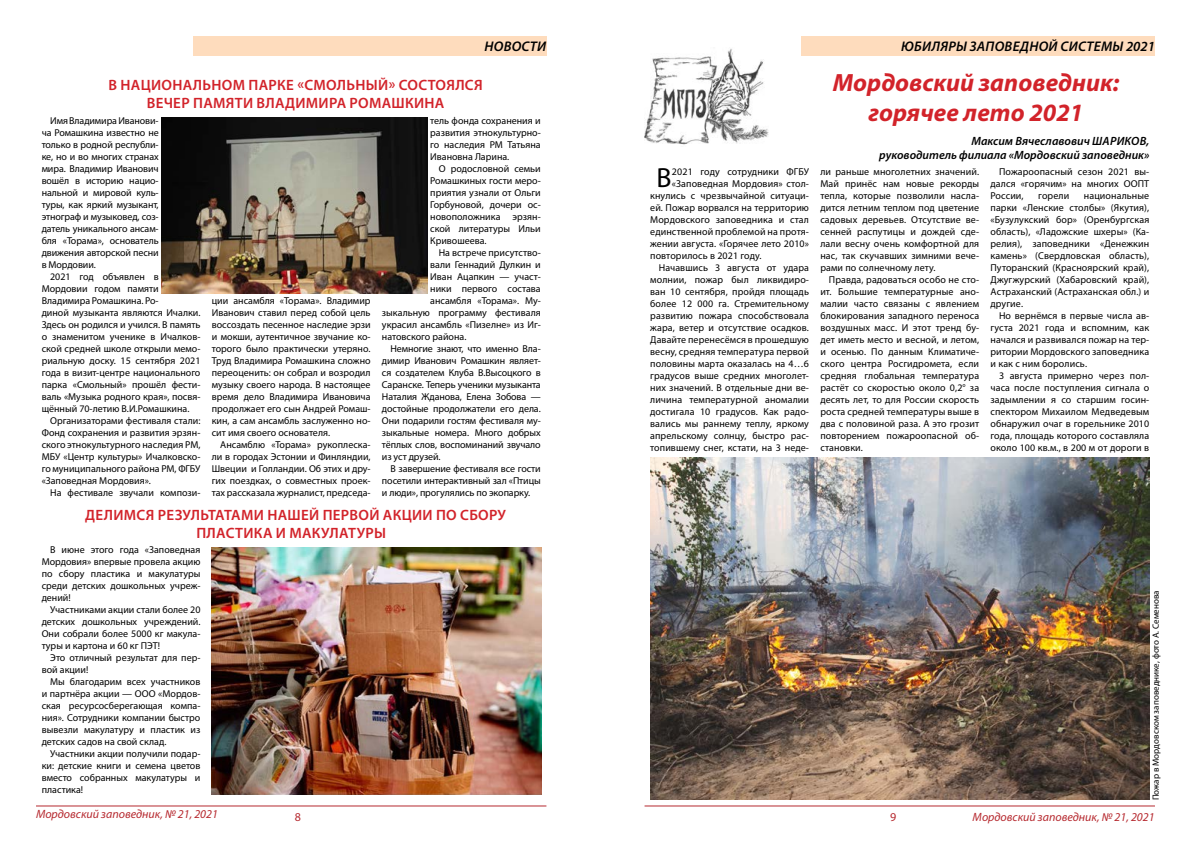
<style>
.page{position:relative;width:1191px;height:842px;background:#fff}
.page>*{position:absolute;margin:0;border:0;box-sizing:border-box;transform-origin:0 0}
.t1{font:27.8px "Myriad Pro";color:#000}
.t2{font:italic 700 25px/30px "Myriad Pro";color:#d2232a;text-align:center}
.t3{font:600 15px/18px "Myriad Pro";letter-spacing:.02em;color:#d2232a;text-align:center}
.t4{font:italic 600 14px "Myriad Pro";letter-spacing:.02em;color:#000}
.t5{font:italic 600 12px/14.4px "Myriad Pro";color:#000;text-align:right}
.t6{font:italic 12px "Myriad Pro";color:#b6292f}
.t7{font:12px "Myriad Pro";color:#b6292f}
.t8{font:10px/12px "Myriad Pro";color:#000;text-align:justify}
.t9{font:9px "Myriad Pro";color:#000}
</style>
<div class="page">
<hr style="left:36px;top:805px;width:510px;height:1px;background:#b6292f">
<hr style="left:644px;top:805px;width:511px;height:1px;background:#b6292f">
<div style="left:193px;top:36px;width:353px;height:20px;background:#fedcbd"></div>
<img style="left:161px;top:118px;width:266px;height:175px">
<img style="left:212px;top:547px;width:329px;height:248px">
<div style="left:802px;top:36px;width:353px;height:20px;background:#fedcbd"></div>
<img style="left:644px;top:49px;width:124px;height:96px">
<img style="left:650px;top:457px;width:499px;height:343px">
<h3 class="t4" style="left:484px;top:37px;width:63px">НОВОСТИ</h3>
<h3 class="t3" style="left:108px;top:76px;width:376px">В НАЦИОНАЛЬНОМ ПАРКЕ «СМОЛЬНЫЙ» СОСТОЯЛСЯ<br>ВЕЧЕР ПАМЯТИ ВЛАДИМИРА РОМАШКИНА</h3>
<p class="t8" style="left:42px;top:114px;width:118px;text-indent:8px">Имя Владимира Иванови&shy;ча Ромашкина известно не только в родной республи&shy;ке, но и во многих странах мира. Владимир Иванович вошёл в историю нацио&shy;нальной и мировой куль&shy;туры, как яркий музыкант, этнограф и музыковед, соз&shy;датель уникального ансам&shy;бля «Торама», основатель движения авторской песни в Мордовии.</p>
<p class="t8" style="left:42px;top:270px;width:160px;text-align:left;text-indent:8px">2021 год объявлен в<br>Мордовии годом памяти<br>Владимира Ромашкина. Ро-<br>диной музыканта являются Ичалки.<br>Здесь он родился и учился. В память о знаменитом ученике в Ичалков&shy;ской средней школе открыли мемо&shy;риальную доску. 15 сентября 2021 года в визит-центре национального парка «Смольный» прошёл фести&shy;валь «Музыка родного края», посвя&shy;щённый 70-летию В.И.Ромашкина.</p>
<p class="t8" style="left:42px;top:414px;width:160px;text-indent:8px">Организаторами фестиваля стали:<br>Фонд сохранения и развития эрзян&shy;ского этнокультурного наследия РМ, МБУ «Центр культуры» Ичалковско&shy;го муниципального района РМ, ФГБУ «Заповедная Мордовия».</p>
<p class="t8" style="left:50px;top:486px;width:152px">На фестивале звучали компози-</p>
<p class="t8" style="left:212px;top:294px;width:160px">ции ансамбля «Торама». Владимир Иванович ставил перед собой цель воссоздать песенное наследие эрзи и мокши, аутентичное звучание ко&shy;торого было практически утеряно.<br>Труд Владимира Ромашкина сложно переоценить: он собрал и возродил музыку своего народа. В настоящее время дело Владимира Ивановича продолжает его сын Андрей Ромаш&shy;кин, а сам ансамбль заслуженно но&shy;сит имя своего основателя.</p>
<p class="t8" style="left:212px;top:438px;width:160px;text-indent:9px">Ансамблю «Торама» рукоплеска&shy;ли в городах Эстонии и Финляндии, Швеции и Голландии. Об этих и дру&shy;гих поездках, о совместных проек&shy;тах рассказала журналист, председа-</p>
<p class="t8" style="left:430px;top:114px;width:112px">тель фонда сохранения и развития этнокультурно&shy;го наследия РМ Татьяна Ивановна Ларина.</p>
<p class="t8" style="left:430px;top:162px;width:112px;text-indent:8px">О родословной семьи Ромашкиных гости меро&shy;приятия узнали от Ольги Горбуновой, дочери ос&shy;новоположника эрзян&shy;ской литературы Ильи Кривошеева.</p>
<p class="t8" style="left:439px;top:246px;width:103px">На встрече присутство-</p>
<p class="t8" style="left:430px;top:258px;width:112px">вали Геннадий Дулкин и</p>
<p class="t8" style="left:430px;top:270px;width:112px">Иван Ацапкин — участ-</p>
<p class="t8" style="left:430px;top:282px;width:112px">ники первого состава</p>
<p class="t8" style="left:430px;top:294px;width:112px">ансамбля «Торама». Му-</p>
<p class="t8" style="left:382px;top:306px;width:160px">зыкальную программу фестиваля</p>
<p class="t8" style="left:382px;top:318px;width:160px">украсил ансамбль «Пизелне» из Иг-</p>
<p class="t8" style="left:382px;top:330px;width:86px">натовского района.</p>
<p class="t8" style="left:390px;top:342px;width:152px">Немногие знают, что именно Вла-</p>
<p class="t8" style="left:382px;top:354px;width:160px">димир Иванович Ромашкин являет-</p>
<p class="t8" style="left:382px;top:366px;width:160px">ся создателем Клуба В.Высоцкого в</p>
<p class="t8" style="left:382px;top:378px;width:160px">Саранске. Теперь ученики музыканта</p>
<p class="t8" style="left:382px;top:390px;width:160px">Наталия Жданова, Елена Зобова —</p>
<p class="t8" style="left:382px;top:402px;width:160px">достойные продолжатели его дела.</p>
<p class="t8" style="left:382px;top:414px;width:160px">Они подарили гостям фестиваля му-</p>
<p class="t8" style="left:382px;top:426px;width:160px">зыкальные номера. Много добрых</p>
<p class="t8" style="left:382px;top:438px;width:160px">тёплых слов, воспоминаний звучало</p>
<p class="t8" style="left:382px;top:450px;width:60px">из уст друзей.</p>
<p class="t8" style="left:390px;top:462px;width:152px">В завершение фестиваля все гости</p>
<p class="t8" style="left:382px;top:474px;width:160px">посетили интерактивный зал «Птицы</p>
<p class="t8" style="left:382px;top:486px;width:150px">и люди», прогулялись по экопарку.</p>
<h3 class="t3" style="left:85px;top:505px;width:422px">ДЕЛИМСЯ РЕЗУЛЬТАТАМИ НАШЕЙ ПЕРВОЙ АКЦИИ ПО СБОРУ<br>ПЛАСТИКА И МАКУЛАТУРЫ</h3>
<p class="t8" style="left:42px;top:544px;width:160px;text-indent:8px">В июне этого года «Заповедная Мордовия» впервые провела акцию по сбору пластика и макулатуры среди детских дошкольных учреж&shy;дений!</p>
<p class="t8" style="left:42px;top:604px;width:160px;text-indent:8px">Участниками акции стали более 20 детских дошкольных учреждений.<br>Они собрали более 5000 кг макула&shy;туры и картона и 60 кг ПЭТ!</p>
<p class="t8" style="left:42px;top:652px;width:160px;text-indent:8px">Это отличный результат для пер&shy;вой акции!</p>
<p class="t8" style="left:42px;top:676px;width:160px;text-indent:8px">Мы благодарим всех участников и партнёра акции — ООО «Мордов&shy;ская ресурсосберегающая компа&shy;ния». Сотрудники компании быстро вывезли макулатуру и пластик из детских садов на свой склад.</p>
<p class="t8" style="left:42px;top:748px;width:160px;text-indent:8px">Участники акции получили подар&shy;ки: детские книги и семена цветов вместо собранных макулатуры и пластика!</p>
<h1 class="t1" style="left:656px;top:160px;width:17px">В</h1>
<p class="t8" style="left:672px;top:165px;width:139px">2021 году сотрудники ФГБУ</p>
<p class="t8" style="left:672px;top:177px;width:139px">«Заповедная Мордовия» стол-</p>
<p class="t8" style="left:650px;top:189px;width:160px">кнулись с чрезвычайной ситуаци-</p>
<p class="t8" style="left:650px;top:201px;width:160px">ей. Пожар ворвался на территорию</p>
<p class="t8" style="left:650px;top:213px;width:160px">Мордовского заповедника и стал</p>
<p class="t8" style="left:650px;top:225px;width:160px">единственной проблемой на протя-</p>
<p class="t8" style="left:650px;top:237px;width:160px">жении августа. «Горячее лето 2010»</p>
<p class="t8" style="left:650px;top:249px;width:113px">повторилось в 2021 году.</p>
<p class="t8" style="left:658px;top:261px;width:152px">Начавшись 3 августа от удара</p>
<p class="t8" style="left:650px;top:273px;width:160px">молнии, пожар был ликвидиро-</p>
<p class="t8" style="left:650px;top:285px;width:160px">ван 10 сентября, пройдя площадь</p>
<p class="t8" style="left:650px;top:297px;width:160px">более 12 000 га. Стремительному</p>
<p class="t8" style="left:650px;top:309px;width:160px">развитию пожара способствовала</p>
<p class="t8" style="left:650px;top:321px;width:160px">жара, ветер и отсутствие осадков.</p>
<p class="t8" style="left:650px;top:333px;width:160px">Давайте перенесёмся в прошедшую</p>
<p class="t8" style="left:650px;top:345px;width:160px">весну, средняя температура первой</p>
<p class="t8" style="left:650px;top:357px;width:160px">половины марта оказалась на 4…6</p>
<p class="t8" style="left:650px;top:369px;width:160px">градусов выше средних многолет-</p>
<p class="t8" style="left:650px;top:381px;width:160px">них значений. В отдельные дни ве-</p>
<p class="t8" style="left:650px;top:393px;width:160px">личина температурной аномалии</p>
<p class="t8" style="left:650px;top:405px;width:160px">достигала 10 градусов. Как радо-</p>
<p class="t8" style="left:650px;top:417px;width:160px">вались мы раннему теплу, яркому</p>
<p class="t8" style="left:650px;top:429px;width:160px">апрельскому солнцу, быстро рас-</p>
<p class="t8" style="left:650px;top:441px;width:160px">топившему снег, кстати, на 3 неде-</p>
<h3 class="t4" style="left:901px;top:38px;width:255px">ЮБИЛЯРЫ ЗАПОВЕДНОЙ СИСТЕМЫ 2021</h3>
<h2 class="t2" style="left:832px;top:67px;width:288px">Мордовский заповедник: горячее лето 2021</h2>
<p class="t5" style="left:879px;top:133px;width:271px">Максим Вячеславович ШАРИКОВ,<br>руководитель филиала «Мордовский заповедник»</p>
<p class="t8" style="left:820px;top:165px;width:160px">ли раньше многолетних значений.<br>Май принёс нам новые рекорды тепла, которые позволили насла&shy;дится летним теплом под цветение садовых деревьев. Отсутствие ве&shy;сенней распутицы и дождей сде&shy;лали весну очень комфортной для нас, так скучавших зимними вече&shy;рами по солнечному лету.</p>
<p class="t8" style="left:820px;top:273px;width:160px;text-indent:8px">Правда, радоваться особо не сто&shy;ит. Большие температурные ано&shy;малии часто связаны с явлением блокирования западного переноса воздушных масс. И этот тренд бу&shy;дет иметь место и весной, и летом, и осенью. По данным Климатиче&shy;ского центра Росгидромета, если средняя глобальная температура растёт со скоростью около 0,2° за десять лет, то для России скорость роста средней температуры выше в два с половиной раза. А это грозит повторением пожароопасной об&shy;становки.</p>
<p class="t8" style="left:990px;top:165px;width:160px;text-indent:8px">Пожароопасный сезон 2021 вы&shy;дался «горячим» на многих ООПТ России,</p>
<p class="t8" style="left:990px;top:189px;width:160px;text-indent:93px">национальные парки «Ленские столбы» (Якутия), «Бузулукский бор» (Оренбургская область), «Ладожские шхеры» (Ка&shy;релия), заповедники «Денежкин камень» (Свердловская область), Путоранский (Красноярский край), Джугжурский (Хабаровский край), Астраханский (Астраханская обл.) и другие.</p>
<p class="t8" style="left:990px;top:309px;width:160px;text-indent:8px">Но вернёмся в первые числа ав&shy;густа 2021 года и вспомним, как начался и развивался пожар на тер&shy;ритории Мордовского заповедника и как с ним боролись.</p>
<p class="t8" style="left:990px;top:369px;width:160px;text-indent:8px">3 августа примерно через пол&shy;часа после поступления сигнала о задымлении я со старшим госин&shy;спектором Михаилом Медведевым обнаружил очаг в горельнике 2010 года, площадь которого составляла около 100 кв.м., в 200 м от дороги в</p>
<p class="t8" style="left:1038px;top:189px;width:32px">горели</p>
<p class="t9" style="left:1150px;top:800px;width:211px;rotate:-90deg">Пожар в Мордовском заповеднике, фото А. Семенова</p>
<p class="t6" style="left:36px;top:806px;width:183px">Мордовский заповедник, № 21, 2021</p>
<p class="t7" style="left:295px;top:809px;width:8px">8</p>
<p class="t6" style="left:972px;top:809px;width:183px">Мордовский заповедник, № 21, 2021</p>
<p class="t7" style="left:890px;top:809px;width:8px">9</p>
</div>
